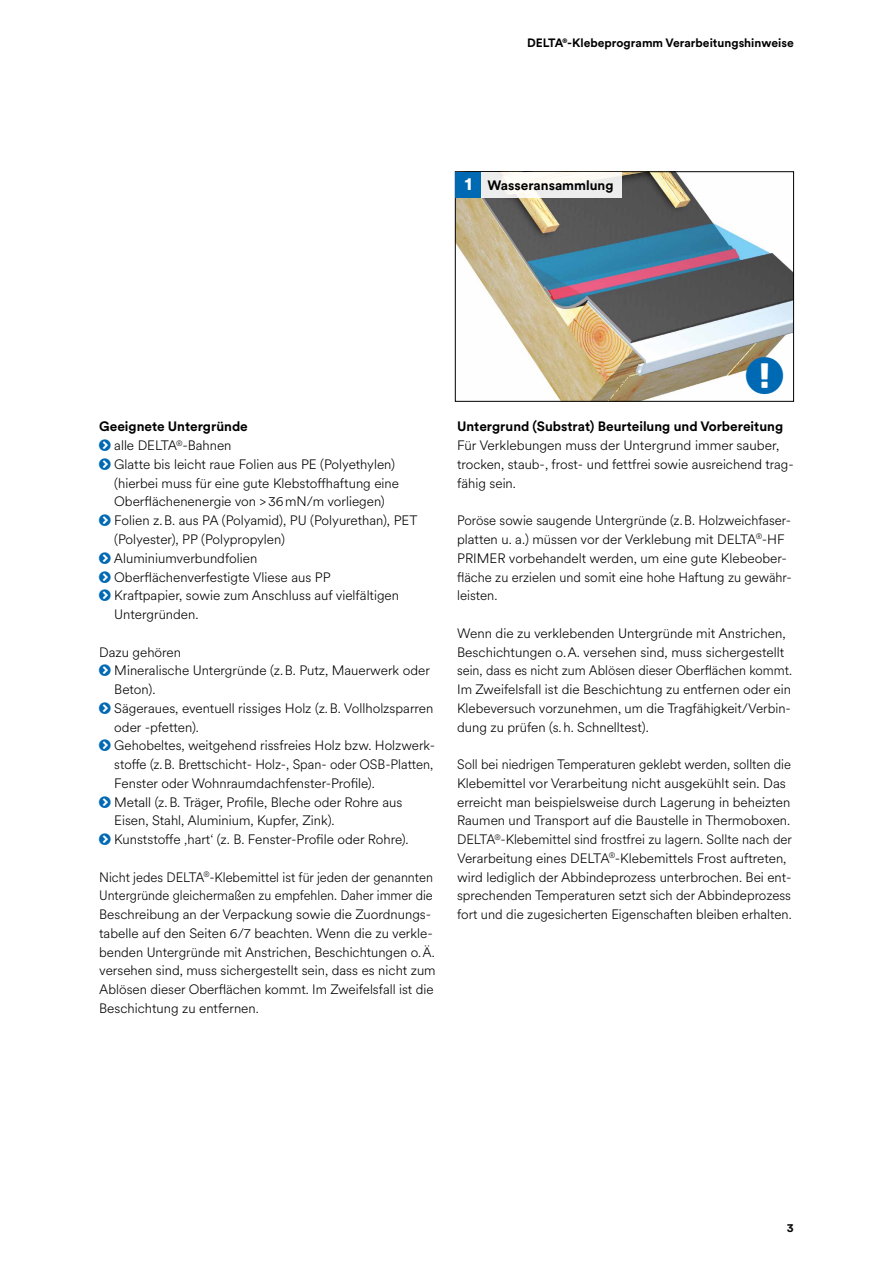
<style>
.page{position:relative;width:893px;height:1263px;background:#fff}
.page>*{position:absolute;margin:0;border:0;box-sizing:border-box;transform-origin:0 0}
.t1{font:300 13.5px/18.8px "Circular XX";color:#000}
.t2{font:300 13.5px/18.8px "Circular XX";color:#000;scale:.96 1}
.t3{font:700 13.5px "Circular XX";color:#000}
.t4{font:700 12px "Circular XX";color:#000}
.s1{font-weight:900;font-size:18px;color:#fff}
.s2{font-weight:700}
</style>
<div class="page">
<img style="left:457px;top:173px;width:335px;height:226px">
<div style="left:455px;top:171px;width:339px;height:230px;border:1px solid #000"></div>
<div style="left:455px;top:172px;width:26px;height:25px;background:#0069b4"></div>
<div style="left:481px;top:172px;width:140px;height:25px;background:#f6f3ee"></div>
<svg style="left:746px;top:357px;width:37px;height:37px"></svg>
<p class="t4" style="left:527px;top:34px;width:268px">DELTA®-Klebeprogramm Verarbeitungshinweise</p>
<p class="t3" style="left:465px;top:176px;width:150px"><span class="s1">1</span> Wasseransammlung</p>
<p class="t1" style="left:114px;top:417px;width:305px;text-indent:-15px"><span class="s2">Geeignete Untergründe<br></span>alle DELTA<sup>®</sup>-Bahnen<br>Glatte bis leicht raue Folien aus PE (Polyethylen) (hierbei muss für eine gute Klebstoffhaftung eine Oberflächenenergie von &gt;36mN/m vorliegen)<br>Folien z.B. aus PA (Polyamid), PU (Polyurethan), PET (Polyester), PP (Polypropylen)<br>Aluminiumverbundfolien<br>Oberflächenverfestigte Vliese aus PP<br>Kraftpapier, sowie zum Anschluss auf vielfältigen Untergrü nden.</p>
<p class="t1" style="left:114px;top:642px;width:322px;text-indent:-15px">Dazu gehören<br>Mineralische Untergrü nde (z.B. Putz, Mauerwerk oder Beton).<br>Sägeraues, eventuell rissiges Holz (z.B. Vollholzsparren oder -pfetten).<br>Gehobeltes, weitgehend rissfreies Holz bzw. Holzwerk&shy;stoffe (z.B. Brettschicht- Holz-, Span- oder OSB-Platten, Fenster oder Wohnraumdachfenster-Profile).<br>Metall (z.B. Träger, Profile, Bleche oder Rohre aus Eisen, Stahl, Aluminium, Kupfer, Zink).<br>Kunststoffe ‚hart‘ (z. B. Fenster-Profile oder Rohre).</p>
<p class="t2" style="left:99px;top:867px;width:352px">Nicht jedes DELTA<sup>®</sup>-Klebemittel ist fü r jeden der genannten Untergrü nde gleichermaßen zu empfehlen. Daher immer die Beschreibung an der Verpackung sowie die Zuordnungs&shy;tabelle auf den Seiten 6/7 beachten. Wenn die zu verkle&shy;benden Untergrü nde mit Anstrichen, Beschichtungen o.Ä. versehen sind, muss sichergestellt sein, dass es nicht zum Ablösen dieser Oberflächen kommt. Im Zweifelsfall ist die Beschichtung zu entfernen.</p>
<p class="t3" style="left:457px;top:417px;width:328px">Untergrund (Substrat) Beurteilung und Vorbereitung</p>
<p class="t1" style="left:457px;top:436px;width:338px">Für Verklebungen muss der Untergrund immer sauber, trocken, staub-, frost- und fettfrei sowie ausreichend trag&shy;fähig sein.</p>
<p class="t1" style="left:457px;top:511px;width:336px">Poröse sowie saugende Untergründe (z.B. Holzweichfaser&shy;platten u. a.) müssen vor der Verklebung mit DELTA<sup>®</sup>-HF PRIMER vorbehandelt werden, um eine gute Klebeober&shy;fläche zu erzielen und somit eine hohe Haftung zu gewähr&shy;leisten.</p>
<p class="t1" style="left:457px;top:623px;width:336px">Wenn die zu verklebenden Untergründe mit Anstrichen, Beschichtungen o.A. versehen sind, muss sichergestellt sein, dass es nicht zum Ablösen dieser Oberflächen kommt.<br>Im Zweifelsfall ist die Beschichtung zu entfernen oder ein Klebeversuch vorzunehmen, um die Tragfähigkeit/Verbin&shy;dung zu prüfen (s.h. Schnelltest).</p>
<p class="t2" style="left:457px;top:754px;width:350px">Soll bei niedrigen Temperaturen geklebt werden, sollten die Klebemittel vor Verarbeitung nicht ausgekühlt sein. Das erreicht man beispielsweise durch Lagerung in beheizten Raumen und Transport auf die Baustelle in Thermoboxen.<br>DELTA<sup>®</sup>-Klebemittel sind frostfrei zu lagern. Sollte nach der Verarbeitung eines DELTA<sup>®</sup>-Klebemittels Frost auftreten, wird lediglich der Abbindeprozess unterbrochen. Bei ent&shy;sprechenden Temperaturen setzt sich der Abbindeprozess fort und die zugesicherten Eigenschaften bleiben erhalten.</p>
<p class="t4" style="left:787px;top:1219px;width:8px">3</p>
</div>
